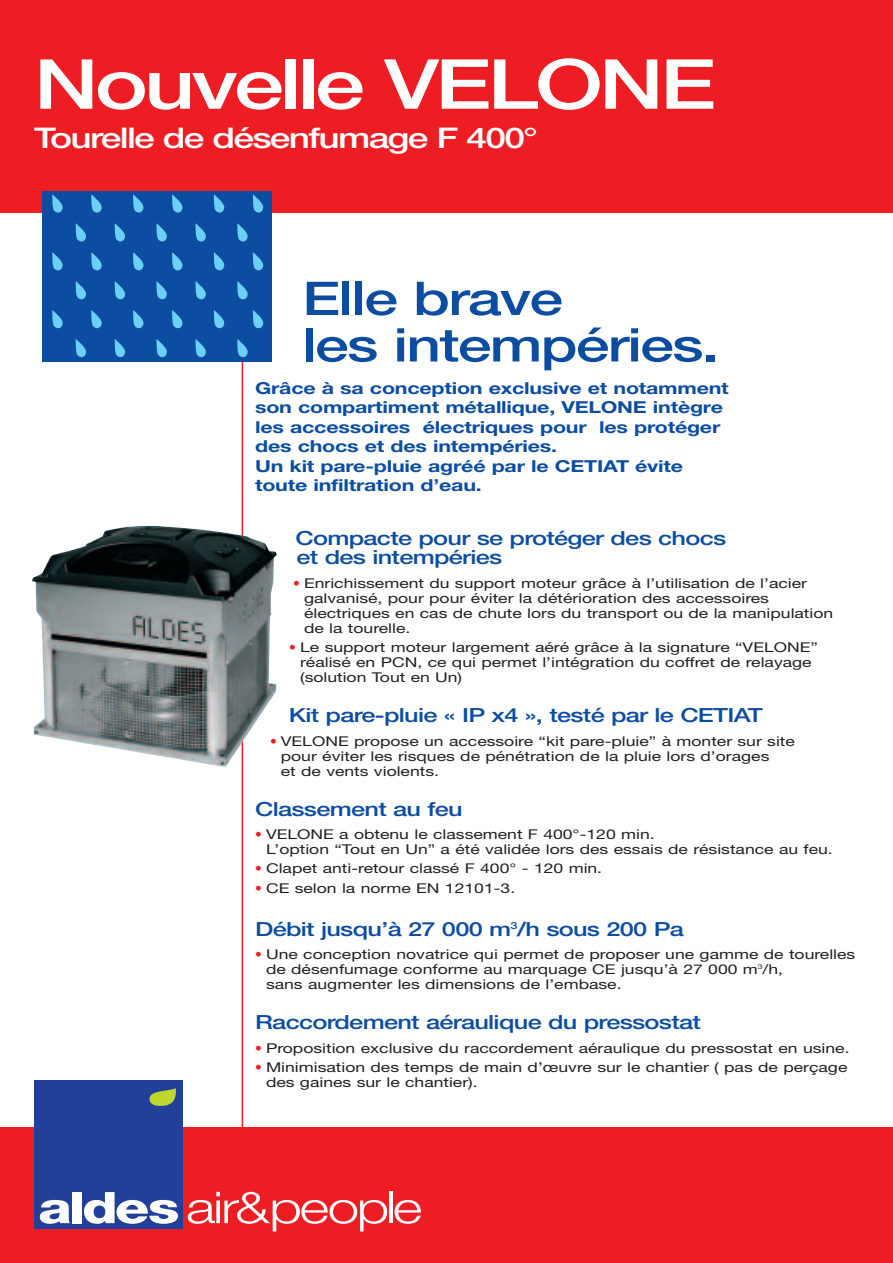
<style>
.page{position:relative;width:893px;height:1263px;background:#fff}
.page>*{position:absolute;margin:0;border:0;box-sizing:border-box;transform-origin:0 0}
.t1{font:500 69px "Helvetica Neue";letter-spacing:-.045em;color:#fff;scale:1.3 1}
.t2{font:500 46.5px/46.5px "Helvetica Neue";letter-spacing:-.03em;color:#0d4da1;scale:1.3 1}
.t3{font:500 28.5px "Helvetica Neue";letter-spacing:-.045em;color:#fff;scale:1.3 1}
.t4{font:500 19.5px/19.5px "Helvetica Neue";letter-spacing:-.03em;color:#0d4da1;scale:1.3 1}
.t5{font:700 16.5px/19.5px "Helvetica Neue";letter-spacing:-.01em;color:#0d4da1;scale:1.3 1}
.t6{font:13.5px/15px "Helvetica Neue";color:#231f20;scale:1.3 1}
.s1{color:#ee1d23}
</style>
<div class="page">
<div style="left:0;top:0;width:893px;height:213px;background:#ee1d23"></div>
<div style="left:0;top:1127px;width:893px;height:136px;background:#ee1d23"></div>
<div style="left:34px;top:1080px;width:149px;height:149px;background:#223f99"></div>
<svg style="left:40px;top:1200px;width:30px;height:24px"></svg>
<div style="left:72px;top:1192px;width:10px;height:31px;background:#fff"></div>
<svg style="left:84px;top:1192px;width:94px;height:32px"></svg>
<svg style="left:149px;top:1088px;width:27px;height:18px"></svg>
<svg style="left:188px;top:1192px;width:199px;height:39px"></svg>
<hr style="left:389px;top:1192px;width:4px;height:31px;background:#fff">
<svg style="left:395px;top:1200px;width:26px;height:24px"></svg>
<hr style="left:242px;top:213px;width:1px;height:914px;background:#ee1d23">
<div style="left:43px;top:191px;width:229px;height:170px;background:#0d4da1"></div>
<svg style="left:52px;top:194px;width:11px;height:19px"></svg>
<svg style="left:91px;top:194px;width:11px;height:19px"></svg>
<svg style="left:133px;top:194px;width:11px;height:19px"></svg>
<svg style="left:75px;top:223px;width:11px;height:19px"></svg>
<svg style="left:114px;top:223px;width:11px;height:19px"></svg>
<svg style="left:52px;top:252px;width:11px;height:19px"></svg>
<svg style="left:91px;top:252px;width:11px;height:19px"></svg>
<svg style="left:133px;top:252px;width:11px;height:19px"></svg>
<svg style="left:75px;top:281px;width:11px;height:19px"></svg>
<svg style="left:114px;top:281px;width:11px;height:19px"></svg>
<svg style="left:52px;top:310px;width:11px;height:19px"></svg>
<svg style="left:91px;top:310px;width:11px;height:19px"></svg>
<svg style="left:133px;top:310px;width:11px;height:19px"></svg>
<svg style="left:75px;top:339px;width:11px;height:19px"></svg>
<svg style="left:114px;top:339px;width:11px;height:19px"></svg>
<svg style="left:172px;top:194px;width:11px;height:19px"></svg>
<svg style="left:213px;top:194px;width:11px;height:19px"></svg>
<svg style="left:156px;top:223px;width:11px;height:19px"></svg>
<svg style="left:195px;top:223px;width:11px;height:19px"></svg>
<svg style="left:172px;top:252px;width:11px;height:19px"></svg>
<svg style="left:213px;top:252px;width:11px;height:19px"></svg>
<svg style="left:156px;top:281px;width:11px;height:19px"></svg>
<svg style="left:195px;top:281px;width:11px;height:19px"></svg>
<svg style="left:172px;top:310px;width:11px;height:19px"></svg>
<svg style="left:213px;top:310px;width:11px;height:19px"></svg>
<svg style="left:156px;top:339px;width:11px;height:19px"></svg>
<svg style="left:195px;top:339px;width:11px;height:19px"></svg>
<svg style="left:252px;top:194px;width:11px;height:19px"></svg>
<svg style="left:237px;top:223px;width:11px;height:19px"></svg>
<svg style="left:252px;top:252px;width:11px;height:19px"></svg>
<svg style="left:237px;top:281px;width:11px;height:19px"></svg>
<svg style="left:252px;top:310px;width:11px;height:19px"></svg>
<svg style="left:237px;top:339px;width:11px;height:19px"></svg>
<img style="left:32px;top:525px;width:245px;height:242px">
<h1 class="t1" style="left:34px;top:59px;width:526px">Nouvelle VELONE</h1>
<h3 class="t3" style="left:34px;top:127px;width:389px">Tourelle de désenfumage F 400°</h3>
<h2 class="t2" style="left:302px;top:280px;width:322px">Elle brave<br>les intempéries.</h2>
<p class="t5" style="left:255px;top:380px;width:366px">Grâce à sa conception exclusive et notamment son compartiment métallique, VELONE intègre les accessoires électriques pour les protéger des chocs et des intempéries.<br>Un kit pare-pluie agréé par le CETIAT évite toute infiltration d’eau.</p>
<h3 class="t4" style="left:295px;top:530px;width:333px">Compacte pour se protéger des chocs et des intempéries</h3>
<p class="t6" style="left:304px;top:577px;width:409px;text-indent:-11px"><span class="s1">•</span> Enrichissement du support moteur grâce à l’utilisation de l’acier galvanisé, pour pour éviter la détérioration des accessoires électriques en cas de chute lors du transport ou de la manipulation de la tourelle.</p>
<p class="t6" style="left:300px;top:641px;width:400px;text-indent:-11px"><span class="s1">•</span> Le support moteur largement aéré grâce à la signature “VELONE” réalisé en PCN, ce qui permet l’intégration du coffret de relayage (solution Tout en Un)</p>
<h3 class="t4" style="left:289px;top:707px;width:366px">Kit pare-pluie « IP x4 », testé par le CETIAT</h3>
<p class="t6" style="left:281px;top:735px;width:397px;text-indent:-11px"><span class="s1">•</span> VELONE propose un accessoire “kit pare-pluie” à monter sur site pour éviter les risques de pénétration de la pluie lors d’orages<br>et de vents violents.</p>
<h3 class="t4" style="left:255px;top:801px;width:161px">Classement au feu</h3>
<p class="t6" style="left:266px;top:828px;width:437px;text-indent:-11px"><span class="s1">•</span> VELONE a obtenu le classement F 400°-120 min.<br>L’option “Tout en Un” a été validée lors des essais de résistance au feu.</p>
<p class="t6" style="left:255px;top:862px;width:268px"><span class="s1">•</span> Clapet anti-retour classé F 400° - 120 min.</p>
<p class="t6" style="left:255px;top:882px;width:202px"><span class="s1">•</span> CE selon la norme EN 12101-3.</p>
<h3 class="t4" style="left:255px;top:921px;width:331px">Débit jusqu’à 27 000 m<sup>3</sup>/h sous 200 Pa</h3>
<p class="t6" style="left:266px;top:948px;width:455px;text-indent:-11px"><span class="s1">•</span> Une conception novatrice qui permet de proposer une gamme de tourelles de désenfumage conforme au marquage CE jusqu’à 27 000 m<sup>3</sup>/h,<br>sans augmenter les dimensions de l’embase.</p>
<h3 class="t4" style="left:255px;top:1014px;width:344px">Raccordement aéraulique du pressostat</h3>
<p class="t6" style="left:255px;top:1042px;width:459px"><span class="s1">•</span> Proposition exclusive du raccordement aéraulique du pressostat en usine.</p>
<p class="t6" style="left:266px;top:1061px;width:449px;text-indent:-11px"><span class="s1">•</span> Minimisation des temps de main d’œuvre sur le chantier ( pas de perçage des gaines sur le chantier).</p>
</div>
